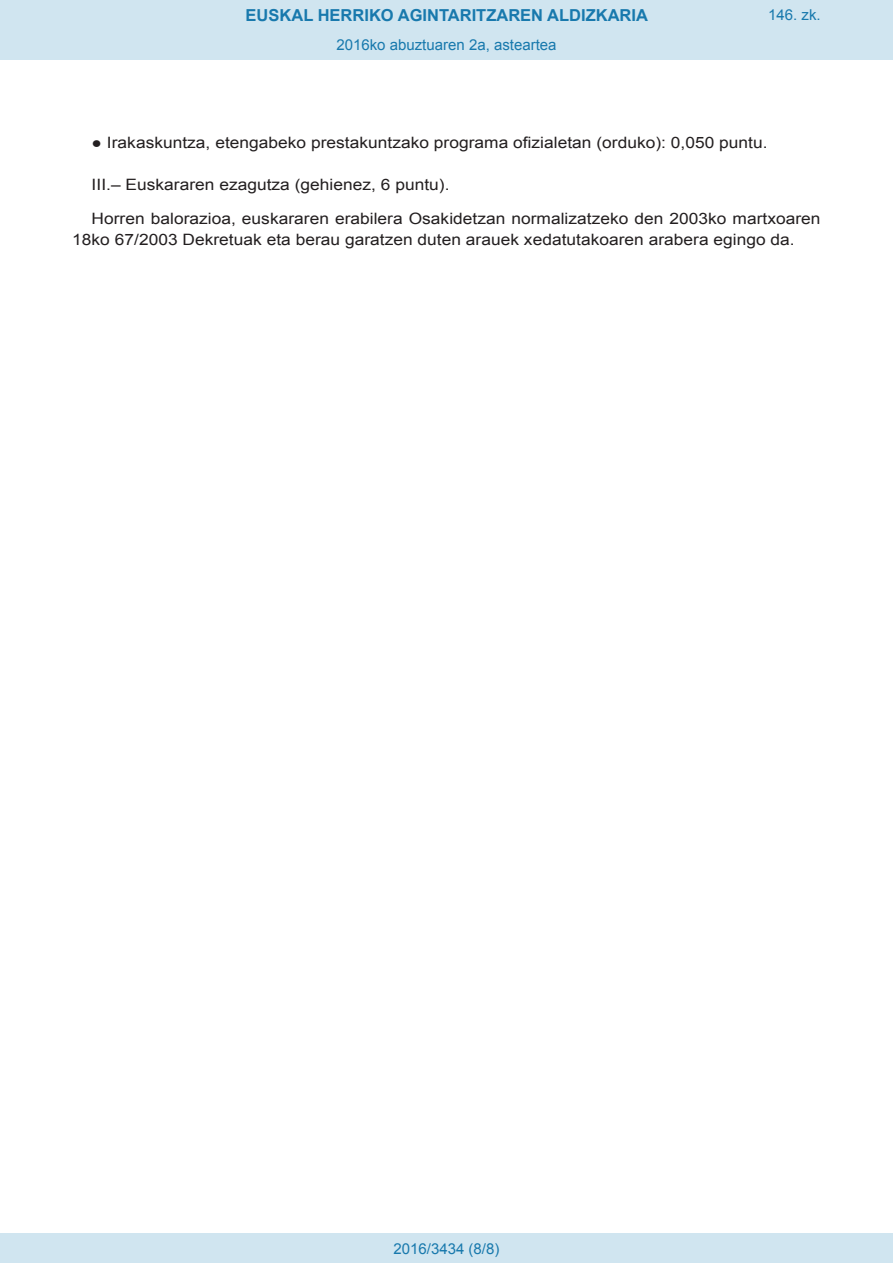
<style>
.page{position:relative;width:893px;height:1263px;background:#fff}
.page>*{position:absolute;margin:0;border:0;box-sizing:border-box;transform-origin:0 0}
.t1{font:700 16.5px "Arial";color:#1879ad}
.BOPVDetalle{font:15.6px/21px "Arial";color:#231f20;scale:1.11 1}
.BOPVLista{font:15.6px "Arial";color:#231f20;scale:1.11 1}
.Paginacion_Centro{font:15px "Arial";color:#1879ad}
</style>
<div class="page">
<div style="left:0;top:0;width:893px;height:60px;background:#d0e5f0"></div>
<div style="left:0;top:1233px;width:893px;height:30px;background:#d0e5f0"></div>
<p class="t1" style="left:246px;top:4px;width:404px">EUSKAL HERRIKO AGINTARITZAREN ALDIZKARIA</p>
<p class="Paginacion_Centro" style="left:336px;top:35px;width:222px">2016ko abuztuaren 2a, asteartea</p>
<p class="Paginacion_Centro" style="left:768px;top:5px;width:54px">146. zk.</p>
<p class="BOPVLista" style="left:92px;top:132px;width:610px">● Irakaskuntza, etengabeko prestakuntzako programa ofizialetan (orduko): 0,050 puntu.</p>
<p class="BOPVDetalle" style="left:92px;top:174px;width:324px">III.– Euskararen ezagutza (gehienez, 6 puntu).</p>
<p class="BOPVDetalle" style="left:72px;top:208px;width:676px;text-indent:19px">Horren balorazioa, euskararen erabilera Osakidetzan normalizatzeko den 2003ko martxoaren<br>18ko 67/2003 Dekretuak eta berau garatzen duten arauek xedatutakoaren arabera egingo da.</p>
<p class="Paginacion_Centro" style="left:393px;top:1238px;width:107px">2016/3434 (8/8)</p>
</div>
